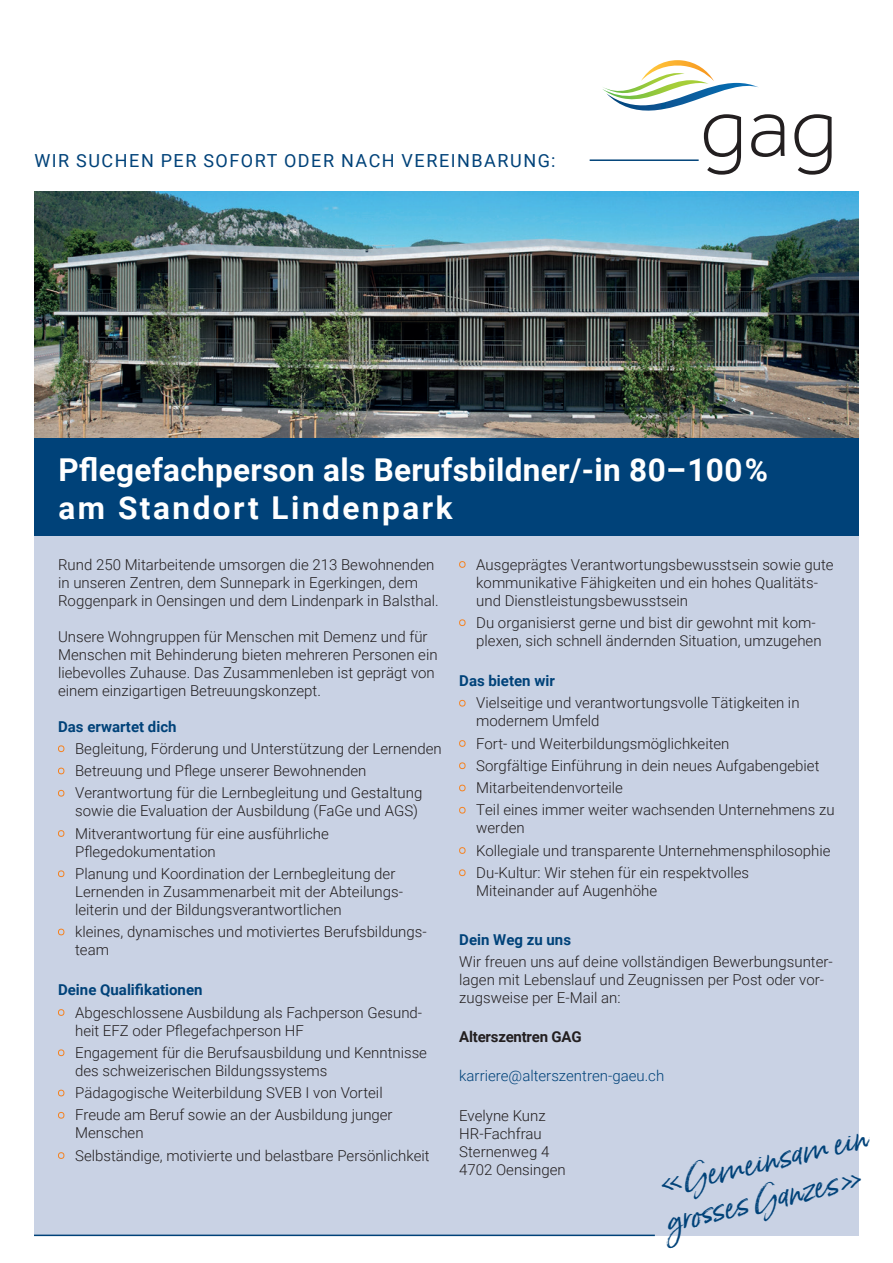
<style>
.page{position:relative;width:893px;height:1263px;background:#fff}
.page>*{position:absolute;margin:0;border:0;box-sizing:border-box;transform-origin:0 0}
.t1{font:700 31.5px/37.8px "Roboto";letter-spacing:.01em;color:#fff}
.t2{font:31.5px/37.8px "Born Ready Slanted";color:#004279}
.t3{font:18px "Roboto";letter-spacing:.085em;color:#004279}
.t4{font:300 15px/18px "Roboto";color:#231f20}
.t5{font:700 15px "Roboto";color:#004279}
.t6{font:300 15px "Roboto";color:#004279}
.t7{font:700 15px "Roboto";letter-spacing:-.015em;color:#231f20}
</style>
<div class="page">
<div style="left:34px;top:536px;width:825px;height:699px;background:#c9d2e4"></div>
<svg style="left:794px;top:114px;width:38px;height:61px"></svg>
<svg style="left:602px;top:60px;width:183px;height:115px"></svg>
<div style="left:34px;top:438px;width:825px;height:98px;background:#004279"></div>
<hr style="left:34px;top:1234px;width:621px;height:2px;background:#004279">
<img style="left:34px;top:191px;width:825px;height:247px">
<hr style="left:590px;top:159px;width:109px;height:2px;background:#004279">
<svg style="left:58px;top:745px;width:7px;height:7px"></svg>
<svg style="left:58px;top:767px;width:7px;height:8px"></svg>
<svg style="left:58px;top:789px;width:7px;height:8px"></svg>
<svg style="left:58px;top:830px;width:7px;height:7px"></svg>
<svg style="left:58px;top:870px;width:7px;height:7px"></svg>
<svg style="left:58px;top:928px;width:7px;height:8px"></svg>
<svg style="left:58px;top:1009px;width:7px;height:7px"></svg>
<svg style="left:58px;top:1049px;width:7px;height:7px"></svg>
<svg style="left:58px;top:1089px;width:7px;height:8px"></svg>
<svg style="left:58px;top:1112px;width:7px;height:7px"></svg>
<svg style="left:58px;top:1152px;width:7px;height:7px"></svg>
<svg style="left:459px;top:561px;width:7px;height:7px"></svg>
<svg style="left:459px;top:619px;width:7px;height:7px"></svg>
<svg style="left:459px;top:699px;width:7px;height:8px"></svg>
<svg style="left:459px;top:740px;width:7px;height:7px"></svg>
<svg style="left:459px;top:762px;width:7px;height:7px"></svg>
<svg style="left:459px;top:784px;width:7px;height:8px"></svg>
<svg style="left:459px;top:806px;width:7px;height:8px"></svg>
<svg style="left:459px;top:847px;width:7px;height:7px"></svg>
<svg style="left:459px;top:869px;width:7px;height:7px"></svg>
<p class="t3" style="left:34px;top:148px;width:523px">WIR SUCHEN PER SOFORT ODER NACH VEREINBARUNG:</p>
<p class="t1" style="left:58px;top:450px;width:711px">Pflegefachperson als Berufsbildner/-in 80–100% am Standort Lindenpark</p>
<p class="t4" style="left:58px;top:555px;width:382px">Rund 250 Mitarbeitende umsorgen die 213 Bewohnenden in unseren Zentren, dem Sunnepark in Egerkingen, dem<br>Roggenpark in Oensingen und dem Lindenpark in Balsthal.</p>
<p class="t4" style="left:58px;top:627px;width:381px">Unsere Wohngruppen für Menschen mit Demenz und für Menschen mit Behinderung bieten mehreren Personen ein liebevolles Zuhause. Das Zusammenleben ist geprägt von einem einzigartigen Betreuungskonzept.</p>
<p class="t5" style="left:58px;top:716px;width:120px">Das erwartet dich</p>
<p class="t4" style="left:75px;top:739px;width:368px">Begleitung, Förderung und Unterstützung der Lernenden</p>
<p class="t4" style="left:75px;top:761px;width:293px">Betreuung und Pflege unserer Bewohnenden</p>
<p class="t4" style="left:75px;top:783px;width:349px">Verantwortung für die Lernbegleitung und Gestaltung sowie die Evaluation der Ausbildung (FaGe und AGS)</p>
<p class="t4" style="left:75px;top:824px;width:255px">Mitverantwortung für eine ausführliche<br>Pflegedokumentation</p>
<p class="t4" style="left:75px;top:864px;width:329px">Planung und Koordination der Lernbegleitung der<br>Lernenden in Zusammenarbeit mit der Abteilungs&shy;leiterin und der Bildungsverantwortlichen</p>
<p class="t4" style="left:75px;top:922px;width:353px">kleines, dynamisches und motiviertes Berufsbildungs&shy;team</p>
<p class="t5" style="left:58px;top:979px;width:146px">Deine Qualifikationen</p>
<p class="t4" style="left:75px;top:1003px;width:349px">Abgeschlossene Ausbildung als Fachperson Gesund&shy;heit EFZ oder Pflegefachperson HF</p>
<p class="t4" style="left:75px;top:1043px;width:353px">Engagement für die Berufsausbildung und Kenntnisse des schweizerischen Bildungssystems</p>
<p class="t4" style="left:75px;top:1083px;width:309px">Pädagogische Weiterbildung SVEB I von Vorteil</p>
<p class="t4" style="left:75px;top:1105px;width:319px">Freude am Beruf sowie an der Ausbildung junger<br>Menschen</p>
<p class="t4" style="left:75px;top:1146px;width:356px">Selbständige, motivierte und belastbare Persönlichkeit</p>
<p class="t4" style="left:476px;top:555px;width:359px">Ausgeprägtes Verantwortungsbewusstsein sowie gute kommunikative Fähigkeiten und ein hohes Qualitäts&shy;und Dienstleistungsbewusstsein</p>
<p class="t4" style="left:476px;top:613px;width:347px">Du organisierst gerne und bist dir gewohnt mit kom&shy;plexen, sich schnell ändernden Situation, umzugehen</p>
<p class="t5" style="left:459px;top:670px;width:97px">Das bieten wir</p>
<p class="t4" style="left:476px;top:693px;width:325px">Vielseitige und verantwortungsvolle Tätigkeiten in modernem Umfeld</p>
<p class="t4" style="left:476px;top:734px;width:255px">Fort- und Weiterbildungsmöglichkeiten</p>
<p class="t4" style="left:476px;top:756px;width:345px">Sorgfältige Einführung in dein neues Aufgabengebiet</p>
<p class="t4" style="left:476px;top:778px;width:148px">Mitarbeitendenvorteile</p>
<p class="t4" style="left:476px;top:800px;width:360px">Teil eines immer weiter wachsenden Unternehmens zu werden</p>
<p class="t4" style="left:476px;top:841px;width:356px">Kollegiale und transparente Unternehmensphilosophie</p>
<p class="t4" style="left:476px;top:863px;width:274px">Du-Kultur: Wir stehen für ein respektvolles<br>Miteinander auf Augenhöhe</p>
<p class="t5" style="left:459px;top:929px;width:113px">Dein Weg zu uns</p>
<p class="t4" style="left:459px;top:952px;width:375px">Wir freuen uns auf deine vollständigen Bewerbungsunter&shy;lagen mit Lebenslauf und Zeugnissen per Post oder vor&shy;zugsweise per E-Mail an:</p>
<p class="t7" style="left:459px;top:1026px;width:124px">Alterszentren GAG</p>
<p class="t6" style="left:459px;top:1065px;width:206px">karriere@alterszentren-gaeu.ch</p>
<p class="t4" style="left:459px;top:1106px;width:88px">Evelyne Kunz</p>
<p class="t4" style="left:459px;top:1124px;width:84px">HR-Fachfrau</p>
<p class="t4" style="left:459px;top:1142px;width:92px">Sternenweg 4</p>
<p class="t4" style="left:459px;top:1160px;width:108px">4702 Oensingen</p>
<p class="t2" style="left:654px;top:1165px;width:215px;rotate:-13deg">&lt;&lt;Gemeinsam ein gross es Ganzes&gt;&gt;</p>
</div>
